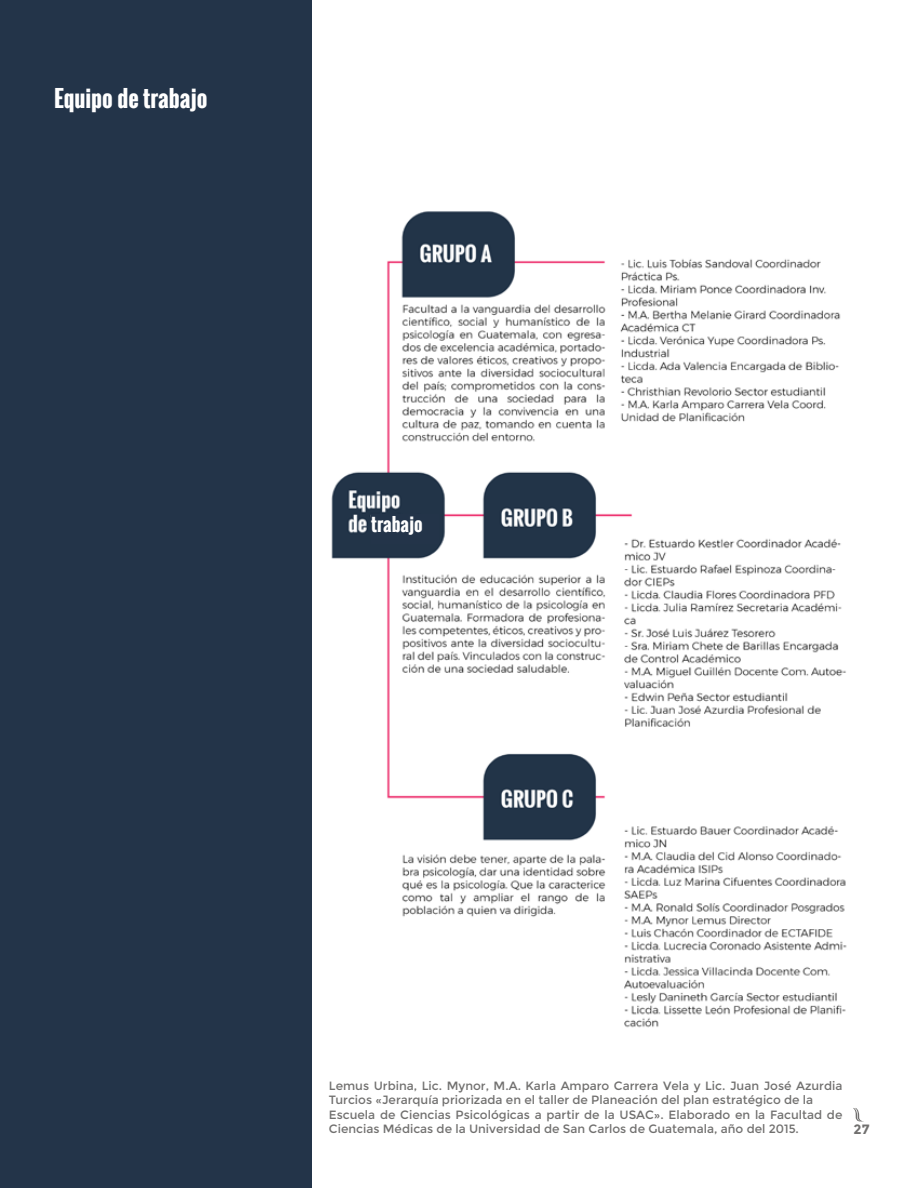
<style>
.page{position:relative;width:918px;height:1188px;background:#fff}
.page>*{position:absolute;margin:0;border:0;box-sizing:border-box;transform-origin:0 0}
.t1{font:700 22.5px "Oswald";color:#fff}
.t2{font:700 18px "Oswald";color:#fff}
.t3{font:700 13.5px "Montserrat";color:#71706f}
.t4{font:12px/14.4px "Montserrat";color:#71706f}
</style>
<div class="page">
<svg style="left:853px;top:1108px;width:11px;height:14px"></svg>
<div style="left:0;top:0;width:312px;height:1188px;background:#233449"></div>
<img style="left:331px;top:211px;width:516px;height:817px">
<div style="left:371px;top:514px;width:68px;height:29px;background:#233449"></div>
<h1 class="t1" style="left:54px;top:81px;width:155px">Equipo de trabajo</h1>
<h2 class="t2" style="left:371px;top:511px;width:53px">trabajo</h2>
<p class="t4" style="left:329px;top:1079px;width:515px">Lemus Urbina, Lic. Mynor, M.A. Karla Amparo Carrera Vela y Lic. Juan José Azurdia Turcios «Jerarquía priorizada en el taller de Planeación del plan estratégico de la Escuela de Ciencias Psicológicas a partir de la USAC». Elaborado en la Facultad de Ciencias Médicas de la Universidad de San Carlos de Guatemala, año del 2015.</p>
<p class="t3" style="left:854px;top:1121px;width:17px">27</p>
</div>
